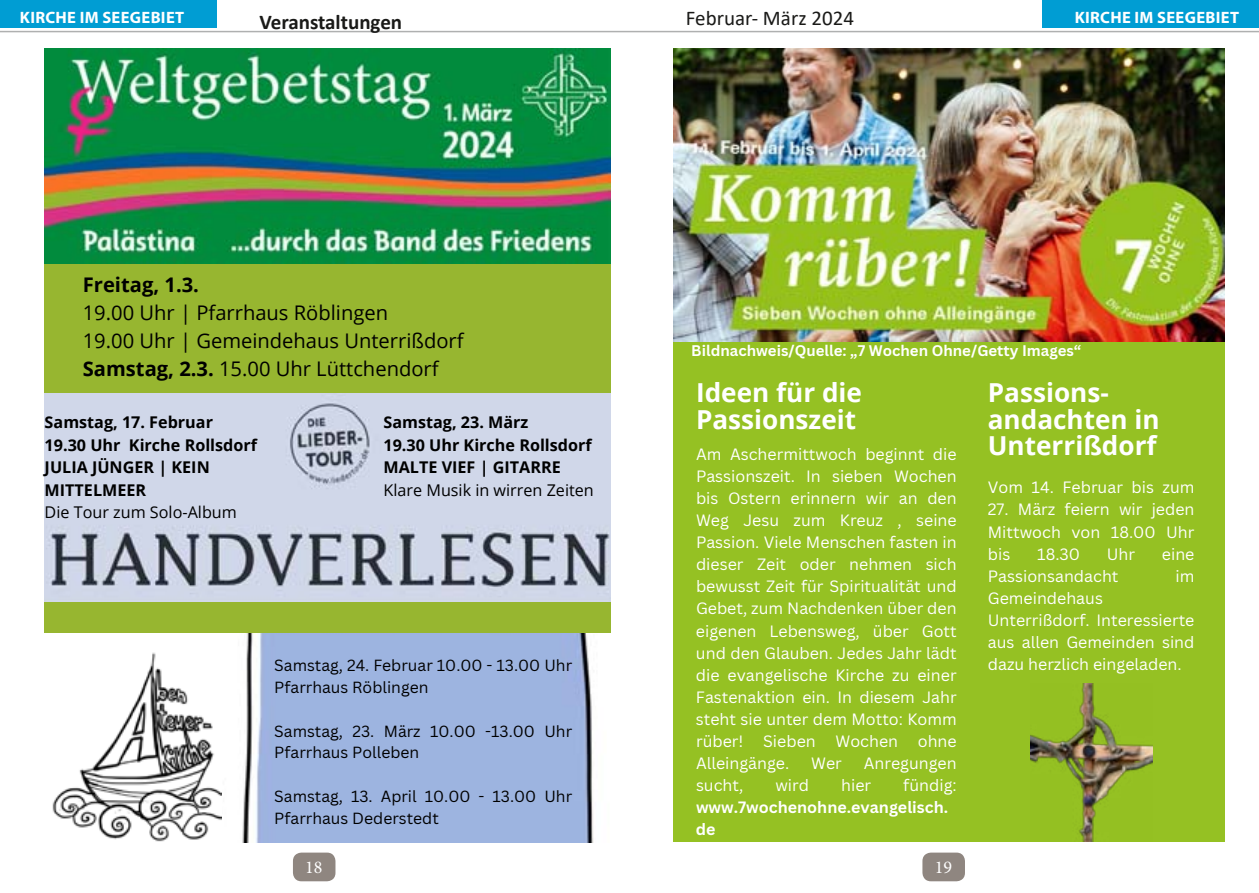
<style>
.page{position:relative;width:1259px;height:893px;background:#fff}
.page>*{position:absolute;margin:0;border:0;box-sizing:border-box;transform-origin:0 0}
.t1{font:700 26.1px/26.1px "Open Sans";color:#fff}
.t2{font:21px "Calibri";color:#1a1a18}
.t3{font:700 21px "Calibri";color:#1a1a18}
.t4{font:20.1px/27.9px "Open Sans";color:#000}
.t5{font:700 20.1px "Open Sans";color:#000}
.t6{font:18px "Minion Pro";color:#fff}
.t7{font:700 16.5px "Myriad Pro";letter-spacing:.02em;color:#fff}
.t8{font:700 16.2px/22.5px "Open Sans";color:#000}
.t9{font:16.2px "Open Sans";color:#000}
.t10{font:16.05px/22px "Canva Sans";color:#fff;text-align:justify}
.t11{font:700 16.05px/22px "Canva Sans";color:#fff}
.t12{font:15.75px/21.9px "Canva Sans";color:#000}
.t13{font:700 15px "Canva Sans";color:#fff}
.s1{font-weight:700}
</style>
<div class="page">
<div style="left:293px;top:853px;width:42px;height:28px;background:#8f8680;border-radius:9px"></div>
<div style="left:922px;top:853px;width:43px;height:28px;background:#8f8680;border-radius:9px"></div>
<hr style="left:0;top:31px;width:1259px;height:1px;background:#afb0b0">
<div style="left:0;top:0;width:217px;height:28px;background:#009dd3"></div>
<div style="left:1042px;top:0;width:217px;height:28px;background:#009dd3"></div>
<div style="left:45px;top:49px;width:565px;height:793px;background:#97b630"></div>
<img style="left:45px;top:49px;width:565px;height:215px">
<img style="left:45px;top:394px;width:565px;height:207px">
<img style="left:45px;top:634px;width:565px;height:208px">
<div style="left:673px;top:49px;width:552px;height:792px;background:#95c123"></div>
<img style="left:673px;top:49px;width:552px;height:292px">
<img style="left:1030px;top:683px;width:122px;height:158px">
<h2 class="t2" style="left:686px;top:4px;width:170px">Februar- März 2024</h2>
<p class="t7" style="left:20px;top:7px;width:166px">KIRCHE IM SEEGEBIET</p>
<h2 class="t3" style="left:259px;top:7px;width:144px">Veranstaltungen</h2>
<p class="t7" style="left:1074px;top:7px;width:166px">KIRCHE IM SEEGEBIET</p>
<p class="t5" style="left:83px;top:271px;width:118px">Freitag, 1.3.</p>
<p class="t4" style="left:83px;top:299px;width:382px">19.00 Uhr | Pfarrhaus Röblingen<br>19.00 Uhr | Gemeindehaus Unterrißdorf<br><span class="s1">Samstag, 2.3.</span> 15.00 Uhr Lüttchendorf</p>
<p class="t8" style="left:45px;top:411px;width:214px">Samstag, 17. Februar<br>19.30 Uhr Kirche Rollsdorf<br>JULIA JÜNGER | KEIN<br>MITTELMEER</p>
<p class="t9" style="left:45px;top:501px;width:194px">Die Tour zum Solo-Album</p>
<p class="t8" style="left:383px;top:411px;width:210px">Samstag, 23. März<br>19.30 Uhr Kirche Rollsdorf<br>MALTE VIEF | GITARRE</p>
<p class="t9" style="left:383px;top:479px;width:212px">Klare Musik in wirren Zeiten</p>
<p class="t12" style="left:274px;top:654px;width:299px">Samstag, 24. Februar 10.00 - 13.00 Uhr<br>Pfarrhaus Röblingen</p>
<p class="t12" style="left:274px;top:720px;width:299px">Samstag, 23. März 10.00 -13.00 Uhr<br>Pfarrhaus Polleben</p>
<p class="t12" style="left:274px;top:785px;width:299px">Samstag, 13. April 10.00 - 13.00 Uhr<br>Pfarrhaus Dederstedt</p>
<p class="t13" style="left:691px;top:341px;width:392px">Bildnachweis/Quelle: „7 Wochen Ohne/Getty Images“</p>
<h1 class="t1" style="left:988px;top:379px;width:173px">Passions&shy;andachten in<br>Unterrißdorf</h1>
<p class="t10" style="left:988px;top:477px;width:208px">Vom 14. Februar bis zum</p>
<p class="t10" style="left:988px;top:499px;width:208px">27. März feiern wir jeden Mittwoch von 18.00 Uhr bis</p>
<h1 class="t1" style="left:696px;top:379px;width:168px">Ideen für die<br>Passionszeit</h1>
<p class="t10" style="left:696px;top:443px;width:262px">Am Aschermittwoch beginnt die Passionszeit. In sieben Wochen bis Ostern erinnern wir an den Weg Jesu zum Kreuz , seine Passion. Viele Menschen fasten in dieser Zeit oder nehmen sich bewusst Zeit für Spiritualität und Gebet, zum Nachdenken über den eigenen Lebensweg, über Gott und den Glauben. Jedes Jahr lädt die evangelische Kirche zu einer Fastenaktion ein. In diesem Jahr steht sie unter dem Motto: Komm rüber! Sieben Wochen ohne Alleingänge.</p>
<p class="t10" style="left:1037px;top:543px;width:44px">18.30</p>
<p class="t10" style="left:1106px;top:543px;width:30px">Uhr</p>
<p class="t10" style="left:1162px;top:543px;width:34px">eine</p>
<p class="t10" style="left:988px;top:565px;width:132px">Passionsandacht</p>
<p class="t10" style="left:1175px;top:565px;width:20px">im</p>
<p class="t10" style="left:988px;top:587px;width:208px;text-align:left">Gemeindehaus<br>Unterrißdorf. Interessierte aus allen Gemeinden sind dazu herzlich eingeladen.</p>
<p class="t10" style="left:811px;top:752px;width:32px">Wer</p>
<p class="t10" style="left:864px;top:752px;width:94px">Anregungen</p>
<p class="t10" style="left:696px;top:774px;width:49px">sucht,</p>
<p class="t10" style="left:775px;top:774px;width:35px">wird</p>
<p class="t10" style="left:841px;top:774px;width:32px">hier</p>
<p class="t10" style="left:903px;top:774px;width:55px">fündig:</p>
<p class="t11" style="left:696px;top:797px;width:254px">www.7wochenohne.evangelisch. de</p>
<p class="t6" style="left:305px;top:856px;width:19px">18</p>
<p class="t6" style="left:935px;top:856px;width:19px">19</p>
</div>
